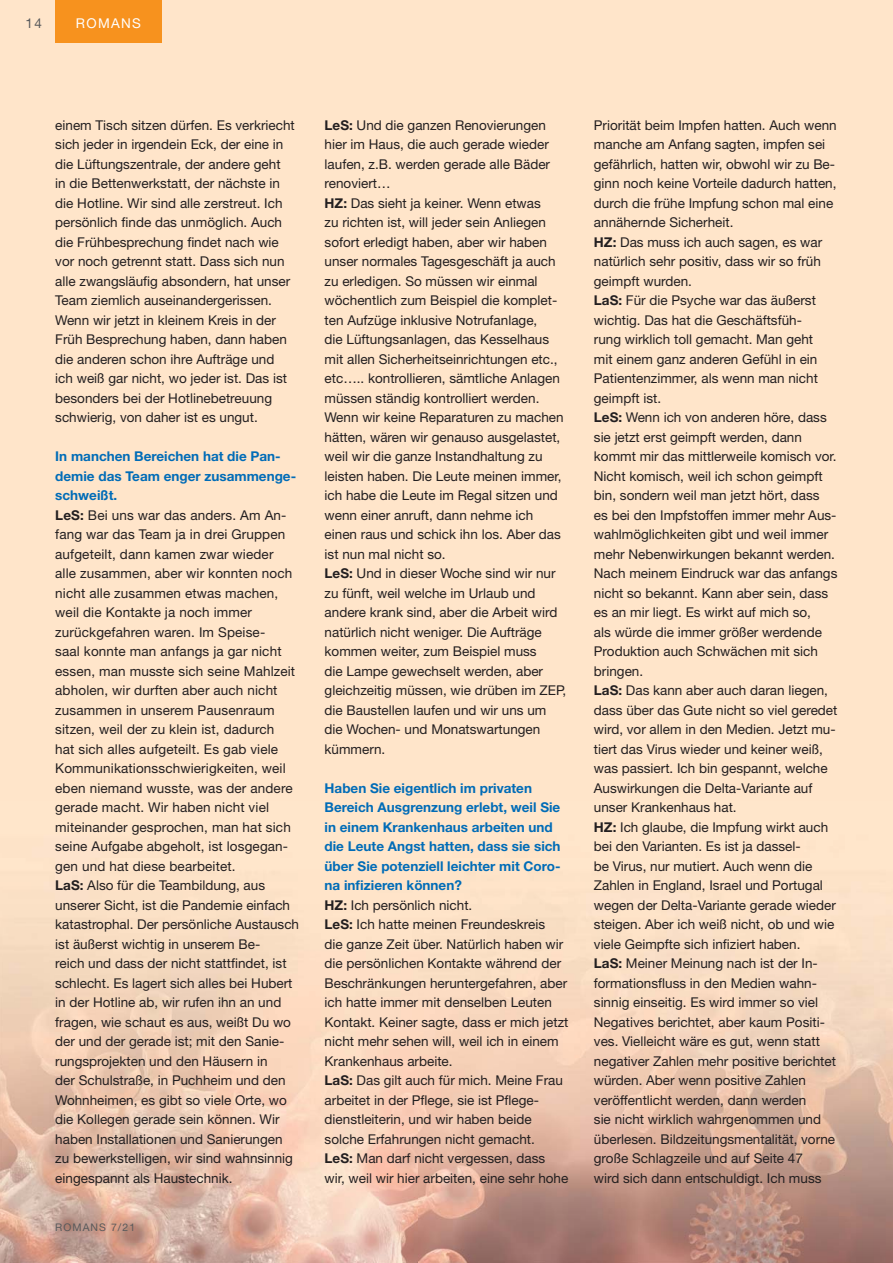
<style>
.page{position:relative;width:893px;height:1263px;background:#ffe5ca}
.page>*{position:absolute;margin:0;border:0;box-sizing:border-box;transform-origin:0 0}
.t1{font:13.5px/19.5px "Helvetica Neue";color:#231f20}
.t2{font:13.5px "Helvetica Neue";letter-spacing:.1em;color:#fff}
.t3{font:13.5px "Helvetica Neue";color:#58595b}
.t4{font:10.5px "Helvetica Neue";letter-spacing:.1em;color:#58595b}
.s1{font-weight:700;color:#006cb7}
.s2{font-weight:700}
</style>
<div class="page">
<img style="left:0;top:937px;width:893px;height:326px">
<div style="left:55px;top:0;width:107px;height:43px;background:#f7921e"></div>
<p class="t3" style="left:26px;top:18px;width:18px">14</p>
<p class="t2" style="left:76px;top:18px;width:67px">ROMANS</p>
<p class="t1" style="left:55px;top:116px;width:241px">einem Tisch sitzen dürfen. Es verkriecht sich jeder in irgendein Eck, der eine in die Lüftungszentrale, der andere geht<br>in die Bettenwerkstatt, der nächste in die Hotline. Wir sind alle zerstreut. Ich persönlich finde das unmöglich. Auch die Frühbesprechung findet nach wie vor noch getrennt statt. Dass sich nun alle zwangsläufig absondern, hat unser Team ziemlich auseinandergerissen.<br>Wenn wir jetzt in kleinem Kreis in der Früh Besprechung haben, dann haben die anderen schon ihre Aufträge und ich weiß gar nicht, wo jeder ist. Das ist besonders bei der Hotlinebetreuung schwierig, von daher ist es ungut.</p>
<p class="t1" style="left:55px;top:448px;width:245px"><span class="s1">In manchen Bereichen hat die Pan&shy;demie das Team enger zusammenge&shy;schweißt.<br></span><span class="s2">LeS:</span> Bei uns war das anders. Am An&shy;fang war das Team ja in drei Gruppen aufgeteilt, dann kamen zwar wieder<br>alle zusammen, aber wir konnten noch nicht alle zusammen etwas machen, weil die Kontakte ja noch immer zurückgefahren waren. Im Speise-<br>saal konnte man anfangs ja gar nicht essen, man musste sich seine Mahlzeit abholen, wir durften aber auch nicht zusammen in unserem Pausenraum sitzen, weil der zu klein ist, dadurch<br>hat sich alles aufgeteilt. Es gab viele Kommunikationsschwierigkeiten, weil eben niemand wusste, was der andere gerade macht. Wir haben nicht viel miteinander gesprochen, man hat sich seine Aufgabe abgeholt, ist losgegan&shy;gen und hat diese bearbeitet.<br><span class="s2">LaS:</span> Also für die Teambildung, aus unserer Sicht, ist die Pandemie einfach katastrophal. Der persönliche Austausch ist äußerst wichtig in unserem Be-<br>reich und dass der nicht stattfindet, ist schlecht. Es lagert sich alles bei Hubert in der Hotline ab, wir rufen ihn an und fragen, wie schaut es aus, weißt Du wo der und der gerade ist; mit den Sanie&shy;rungsprojekten und den Häusern in<br>der Schulstraße, in Puchheim und den Wohnheimen, es gibt so viele Orte, wo die Kollegen gerade sein können. Wir haben Installationen und Sanierungen zu bewerkstelligen, wir sind wahnsinnig eingespannt als Haustechnik.</p>
<p class="t4" style="left:55px;top:1223px;width:81px">ROMANS 7/21</p>
<p class="t1" style="left:325px;top:116px;width:243px"><span class="s2">LeS:</span> Und die ganzen Renovierungen hier im Haus, die auch gerade wieder laufen, z.B. werden gerade alle Bäder renoviert…<br><span class="s2">HZ:</span> Das sieht ja keiner. Wenn etwas<br>zu richten ist, will jeder sein Anliegen sofort erledigt haben, aber wir haben unser normales Tagesgeschäft ja auch zu erledigen. So müssen wir einmal wöchentlich zum Beispiel die komplet&shy;ten Aufzüge inklusive Notrufanlage,<br>die Lüftungsanlagen, das Kesselhaus mit allen Sicherheitseinrichtungen etc., etc….. kontrollieren, sämtliche Anlagen müssen ständig kontrolliert werden.<br>Wenn wir keine Reparaturen zu machen hätten, wären wir genauso ausgelastet, weil wir die ganze Instandhaltung zu leisten haben. Die Leute meinen immer, ich habe die Leute im Regal sitzen und wenn einer anruft, dann nehme ich einen raus und schick ihn los. Aber das ist nun mal nicht so.<br><span class="s2">LeS:</span> Und in dieser Woche sind wir nur zu fünft, weil welche im Urlaub und andere krank sind, aber die Arbeit wird natürlich nicht weniger. Die Aufträge kommen weiter, zum Beispiel muss<br>die Lampe gewechselt werden, aber gleichzeitig müssen, wie drüben im ZEP, die Baustellen laufen und wir uns um die Wochen- und Monatswartungen kümmern.</p>
<p class="t1" style="left:325px;top:779px;width:245px"><span class="s1">Haben Sie eigentlich im privaten Bereich Ausgrenzung erlebt, weil Sie in einem Krankenhaus arbeiten und die Leute Angst hatten, dass sie sich über Sie potenziell leichter mit Coro&shy;na infizieren können?<br></span><span class="s2">HZ:</span> Ich persönlich nicht.<br><span class="s2">LeS:</span> Ich hatte meinen Freundeskreis<br>die ganze Zeit über. Natürlich haben wir die persönlichen Kontakte während der Beschränkungen heruntergefahren, aber ich hatte immer mit denselben Leuten Kontakt. Keiner sagte, dass er mich jetzt nicht mehr sehen will, weil ich in einem Krankenhaus arbeite.<br><span class="s2">LaS:</span> Das gilt auch für mich. Meine Frau arbeitet in der Pflege, sie ist Pflege&shy;dienstleiterin, und wir haben beide solche Erfahrungen nicht gemacht.<br><span class="s2">LeS:</span> Man darf nicht vergessen, dass wir, weil wir hier arbeiten, eine sehr hohe</p>
<p class="t1" style="left:594px;top:116px;width:245px">Priorität beim Impfen hatten. Auch wenn manche am Anfang sagten, impfen sei gefährlich, hatten wir, obwohl wir zu Be&shy;ginn noch keine Vorteile dadurch hatten, durch die frühe Impfung schon mal eine annähernde Sicherheit.<br><span class="s2">HZ:</span> Das muss ich auch sagen, es war natürlich sehr positiv, dass wir so früh geimpft wurden.<br><span class="s2">LaS:</span> Für die Psyche war das äußerst wichtig. Das hat die Geschäftsfüh-<br>rung wirklich toll gemacht. Man geht<br>mit einem ganz anderen Gefühl in ein Patientenzimmer, als wenn man nicht geimpft ist.<br><span class="s2">LeS:</span> Wenn ich von anderen höre, dass sie jetzt erst geimpft werden, dann kommt mir das mittlerweile komisch vor.<br>Nicht komisch, weil ich schon geimpft bin, sondern weil man jetzt hört, dass<br>es bei den Impfstoffen immer mehr Aus&shy;wahlmöglichkeiten gibt und weil immer mehr Nebenwirkungen bekannt werden.<br>Nach meinem Eindruck war das anfangs nicht so bekannt. Kann aber sein, dass es an mir liegt. Es wirkt auf mich so,<br>als würde die immer größer werdende Produktion auch Schwächen mit sich bringen.<br><span class="s2">LaS:</span> Das kann aber auch daran liegen, dass über das Gute nicht so viel geredet wird, vor allem in den Medien. Jetzt mu&shy;tiert das Virus wieder und keiner weiß, was passiert. Ich bin gespannt, welche Auswirkungen die Delta-Variante auf unser Krankenhaus hat.<br><span class="s2">HZ:</span> Ich glaube, die Impfung wirkt auch bei den Varianten. Es ist ja dassel-<br>be Virus, nur mutiert. Auch wenn die Zahlen in England, Israel und Portugal wegen der Delta-Variante gerade wieder steigen. Aber ich weiß nicht, ob und wie viele Geimpfte sich infiziert haben.<br><span class="s2">LaS:</span> Meiner Meinung nach ist der In&shy;formationsfluss in den Medien wahn&shy;sinnig einseitig. Es wird immer so viel Negatives berichtet, aber kaum Positi&shy;ves. Vielleicht wäre es gut, wenn statt negativer Zahlen mehr positive berichtet würden. Aber wenn positive Zahlen veröffentlicht werden, dann werden<br>sie nicht wirklich wahrgenommen und überlesen. Bildzeitungsmentalität, vorne große Schlagzeile und auf Seite 47<br>wird sich dann entschuldigt. Ich muss</p>
</div>
